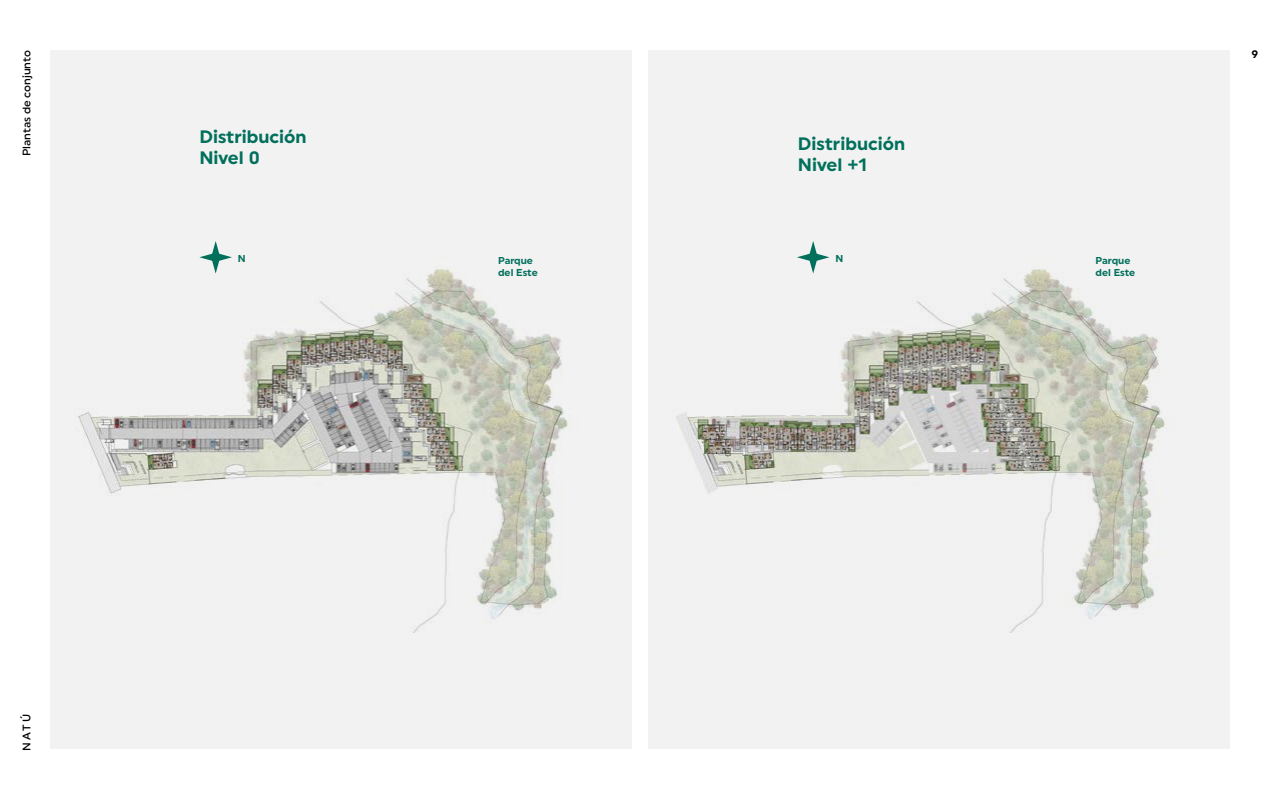
<style>
.page{position:relative;width:1280px;height:800px;background:#fff}
.page>*{position:absolute;margin:0;border:0;box-sizing:border-box;transform-origin:0 0}
.t1{font:700 18px/21.6px "Uniform";color:#006f5b}
.t2{font:500 11px "Uniform";color:#000}
.t3{font:700 11px "Uniform";color:#000}
.t4{font:700 10px/12px "Uniform";color:#006f5b}
</style>
<div class="page">
<div style="left:50px;top:50px;width:582px;height:700px;background:#f2f2f2"></div>
<div style="left:648px;top:50px;width:582px;height:700px;background:#f2f2f2"></div>
<img style="left:78px;top:269px;width:491px;height:364px">
<img style="left:676px;top:257px;width:490px;height:376px">
<svg style="left:199px;top:241px;width:33px;height:33px"></svg>
<svg style="left:797px;top:241px;width:32px;height:33px"></svg>
<p class="t2" style="left:20px;top:156px;width:107px;rotate:-90deg">Plantas de conjunto</p>
<p class="t1" style="left:199px;top:125px;width:109px">Distribución<br>Nivel 0</p>
<p class="t1" style="left:798px;top:133px;width:109px">Distribución<br>Nivel +1</p>
<p class="t4" style="left:238px;top:253px;width:9px">N</p>
<p class="t4" style="left:835px;top:253px;width:9px">N</p>
<p class="t4" style="left:498px;top:254px;width:41px">Parque del Este</p>
<p class="t4" style="left:1096px;top:254px;width:41px">Parque del Este</p>
<p class="t3" style="left:1252px;top:48px;width:8px">9</p>
<p class="t2" style="left:20px;top:750px;width:38px;rotate:-90deg">NATÚ</p>
</div>
